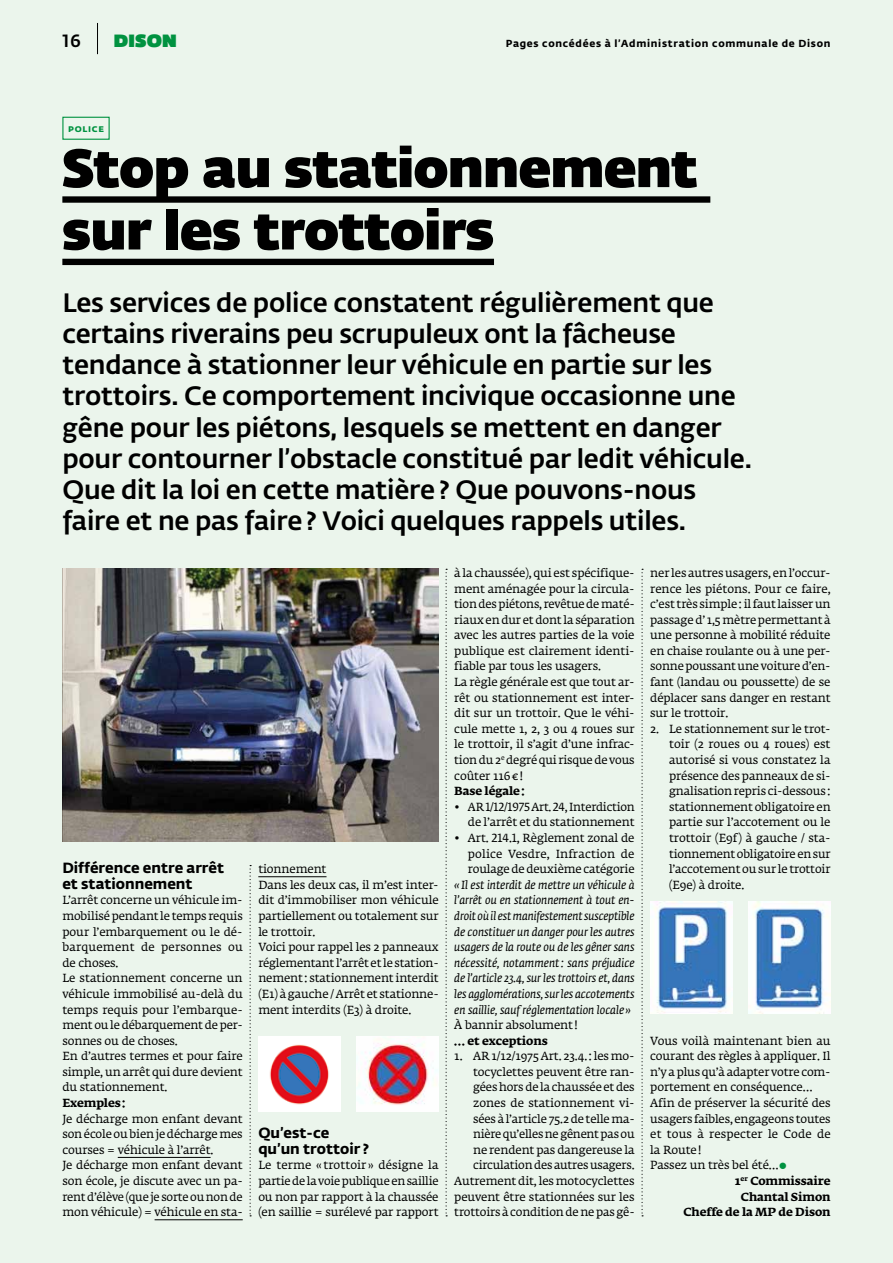
<style>
.page{position:relative;width:893px;height:1263px;background:#ebf5ec}
.page>*{position:absolute;margin:0;border:0;box-sizing:border-box;transform-origin:0 0}
.t1{font:800 53.25px/62.4px "Fedra Sans Dis Std";color:#000}
.t2{font:500 26.25px/31.2px "Fedra Sans Std";letter-spacing:-.005em;color:#000}
.t3{font:900 17.7px "Fedra Sans Dis Std";letter-spacing:.05em;color:#009240}
.t4{font:500 17.7px "Fedra Sans Std";color:#000}
.t5{font:700 14.7px/15.6px "Fedra Sans Std";color:#000}
.t6{font:11.7px/15.6px "Fedra Serif A Std";letter-spacing:-.01em;color:#000}
.t7{font:italic 11.7px/15.6px "Fedra Serif A Std";letter-spacing:-.005em;color:#000;text-align:justify}
.t8{font:700 11.7px "Fedra Serif A Std";letter-spacing:-.005em;color:#000}
.t9{font:11.7px "Fedra Serif A Std";letter-spacing:.01em;color:#000}
.t10{font:700 10.5px "Fedra Sans Std";letter-spacing:.07em;color:#009240}
.t11{font:700 10.2px "Fedra Sans Std";letter-spacing:.07em;color:#000}
.s1{font-family:"Fedra Sans Cond Std";font-weight:600}
.s2{color:#009240}
</style>
<div class="page">
<div style="left:62px;top:117px;width:48px;height:23px;border:1px solid #009240"></div>
<div style="left:62px;top:196px;width:648px;height:7px;background:#000"></div>
<div style="left:62px;top:259px;width:432px;height:6px;background:#000"></div>
<hr style="left:118px;top:1157px;width:93px;height:1px;background:#000">
<hr style="left:155px;top:1219px;width:88px;height:1px;background:#000">
<hr style="left:258px;top:876px;width:69px;height:1px;background:#000">
<svg style="left:641px;top:569px;width:2px;height:647px"></svg>
<svg style="left:250px;top:865px;width:1px;height:351px"></svg>
<svg style="left:446px;top:569px;width:1px;height:647px"></svg>
<img style="left:62px;top:569px;width:377px;height:273px">
<img style="left:356px;top:1036px;width:83px;height:75px">
<img style="left:258px;top:1036px;width:83px;height:75px">
<img style="left:748px;top:901px;width:83px;height:112px">
<img style="left:650px;top:901px;width:83px;height:112px">
<hr style="left:97px;top:23px;width:1px;height:31px;background:#000">
<h3 class="t4" style="left:62px;top:30px;width:20px">16</h3>
<h3 class="t3" style="left:114px;top:25px;width:64px">DISON</h3>
<p class="t11" style="left:506px;top:37px;width:326px">Pages concédées à l’Administration communale de Dison</p>
<p class="t10" style="left:68px;top:121px;width:38px">police</p>
<h1 class="t1" style="left:62px;top:133px;width:636px">Stop au stationnement sur les trottoirs</h1>
<p class="t2" style="left:62px;top:287px;width:691px">Les services de police constatent régulièrement que certains riverains peu scrupuleux ont la fâcheuse tendance à stationner leur véhicule en partie sur les trottoirs. Ce comportement incivique occasionne une gêne pour les piétons, lesquels se mettent en danger pour contourner l’obstacle constitué par ledit véhicule.<br>Que dit la loi en cette matière ? Que pouvons-nous faire et ne pas faire ? Voici quelques rappels utiles.</p>
<p class="t5" style="left:62px;top:860px;width:163px">Différence entre arrêt et stationnement</p>
<p class="t6" style="left:62px;top:893px;width:182px">L’arrêt concerne un véhicule im&shy;mobilisé pendant le temps requis pour l’embarquement ou le dé&shy;barquement de personnes ou de choses.<br>Le stationnement concerne un véhicule immobilisé au-delà du temps requis pour l’embarque&shy;ment ou le débarquement de per&shy;sonnes ou de choses.<br>En d’autres termes et pour faire simple, un arrêt qui dure devient du stationnement.</p>
<p class="t8" style="left:62px;top:1095px;width:64px">Exemples:</p>
<p class="t6" style="left:62px;top:1112px;width:182px">Je décharge mon enfant devant son école ou bien je décharge mes courses = véhicule à l’arrêt.<br>Je décharge mon enfant devant son école, je discute avec un pa&shy;rent d’élève (que je sorte ou non de mon véhicule) = véhicule en sta-</p>
<p class="t6" style="left:258px;top:862px;width:182px">tionnement<br>Dans les deux cas, il m’est inter&shy;dit d’immobiliser mon véhicule partiellement ou totalement sur le trottoir.<br>Voici pour rappel les 2 panneaux réglementant l’arrêt et le station&shy;nement: stationnement interdit (E1) à gauche / Arrêt et stationne&shy;ment interdits (E3) à droite.</p>
<p class="t5" style="left:258px;top:1125px;width:112px">Qu’est-ce qu’un trottoir ?</p>
<p class="t6" style="left:258px;top:1158px;width:182px;text-align:justify">Le terme « trottoir » désigne la partie de la voie publique en saillie ou non par rapport à la chaussée (en saillie = surélevé par rapport</p>
<p class="t6" style="left:454px;top:566px;width:182px">à la chaussée), qui est spécifique&shy;ment aménagée pour la circula&shy;tion des piétons, revêtue de maté&shy;riaux en dur et dont la séparation avec les autres parties de la voie publique est clairement identi&shy;fiable par tous les usagers.<br>La règle générale est que tout ar&shy;rêt ou stationnement est inter&shy;dit sur un trottoir. Que le véhi&shy;cule mette 1, 2, 3 ou 4 roues sur le trottoir, il s’agit d’une infrac&shy;tion du 2<sup>e</sup> degré qui risque de vous coûter 116€!</p>
<p class="t8" style="left:454px;top:783px;width:72px">Base légale:</p>
<p class="t6" style="left:454px;top:800px;width:182px;text-align:right"><span class="s1">•</span> AR 1/12/1975 Art. 24, Interdiction de l’arrêt et du stationnement</p>
<p class="t6" style="left:468px;top:831px;width:168px;text-align:justify;text-indent:-14px"><span class="s1">•</span> Art. 214.1, Règlement zonal de police Vesdre, Infraction de roulage de deuxième catégorie</p>
<p class="t7" style="left:454px;top:877px;width:182px">«Il est interdit de mettre un véhicule à l’arrêt ou en stationnement à tout en&shy;droit où il est manifestement susceptible de constituer un danger pour les autres usagers de la route ou de les gêner sans nécessité, notamment: sans préjudice de l’article 23.4, sur les trottoirs et, dans les agglomérations, sur les accotements en saillie, sauf réglementation locale»</p>
<p class="t6" style="left:454px;top:1018px;width:125px">À bannir absolument !</p>
<p class="t8" style="left:454px;top:1032px;width:95px">… et exceptions</p>
<p class="t6" style="left:454px;top:1049px;width:182px;text-align:right">1. AR 1/12/1975 Art. 23.4.: les mo&shy;tocyclettes peuvent être ran&shy;gées hors de la chaussée et des zones de stationnement vi&shy;sées à l’article 75.2 de telle ma&shy;nière qu’elles ne gênent pas ou<br>ne rendent pas dangereuse la circulation des autres usagers.<br>Autrement dit, les motocyclettes peuvent être stationnées sur les trottoirs à condition de ne pas gê-</p>
<p class="t6" style="left:650px;top:566px;width:182px;text-align:justify">ner les autres usagers, en l’occur&shy;rence les piétons. Pour ce faire, c’est très simple: il faut laisser un passage d’ 1,5 mètre permettant à une personne à mobilité réduite en chaise roulante ou à une per&shy;sonne poussant une voiture d’en&shy;fant (landau ou poussette) de se déplacer sans danger en restant sur le trottoir.</p>
<p class="t6" style="left:669px;top:722px;width:163px;text-align:justify;text-indent:-19px">2. Le stationnement sur le trot&shy;toir (2 roues ou 4 roues) est autorisé si vous constatez la présence des panneaux de si&shy;gnalisation repris ci-dessous: stationnement obligatoire en partie sur l’accotement ou le trottoir (E9f) à gauche / sta&shy;tionnement obligatoire en sur l’accotement ou sur le trottoir (E9e) à droite.</p>
<p class="t6" style="left:650px;top:1034px;width:182px">Vous voilà maintenant bien au</p>
<p class="t6" style="left:650px;top:1049px;width:182px">courant des règles à appliquer. Il</p>
<p class="t6" style="left:650px;top:1065px;width:182px">n’y a plus qu’à adapter votre com-</p>
<p class="t6" style="left:650px;top:1080px;width:164px">portement en conséquence…</p>
<p class="t6" style="left:650px;top:1096px;width:182px">Afin de préserver la sécurité des</p>
<p class="t6" style="left:650px;top:1112px;width:182px">usagers faibles, engageons toutes</p>
<p class="t9" style="left:650px;top:1127px;width:182px">et tous à respecter le Code de</p>
<p class="t6" style="left:650px;top:1143px;width:53px">la Route!</p>
<p class="t6" style="left:650px;top:1158px;width:139px">Passez un très bel été…<span class="s2">●</span></p>
<p class="t8" style="left:735px;top:1173px;width:97px">1<sup>er</sup> Commissaire</p>
<p class="t8" style="left:741px;top:1188px;width:91px">Chantal Simon</p>
<p class="t8" style="left:683px;top:1204px;width:149px">Cheffe de la MP de Dison</p>
</div>
